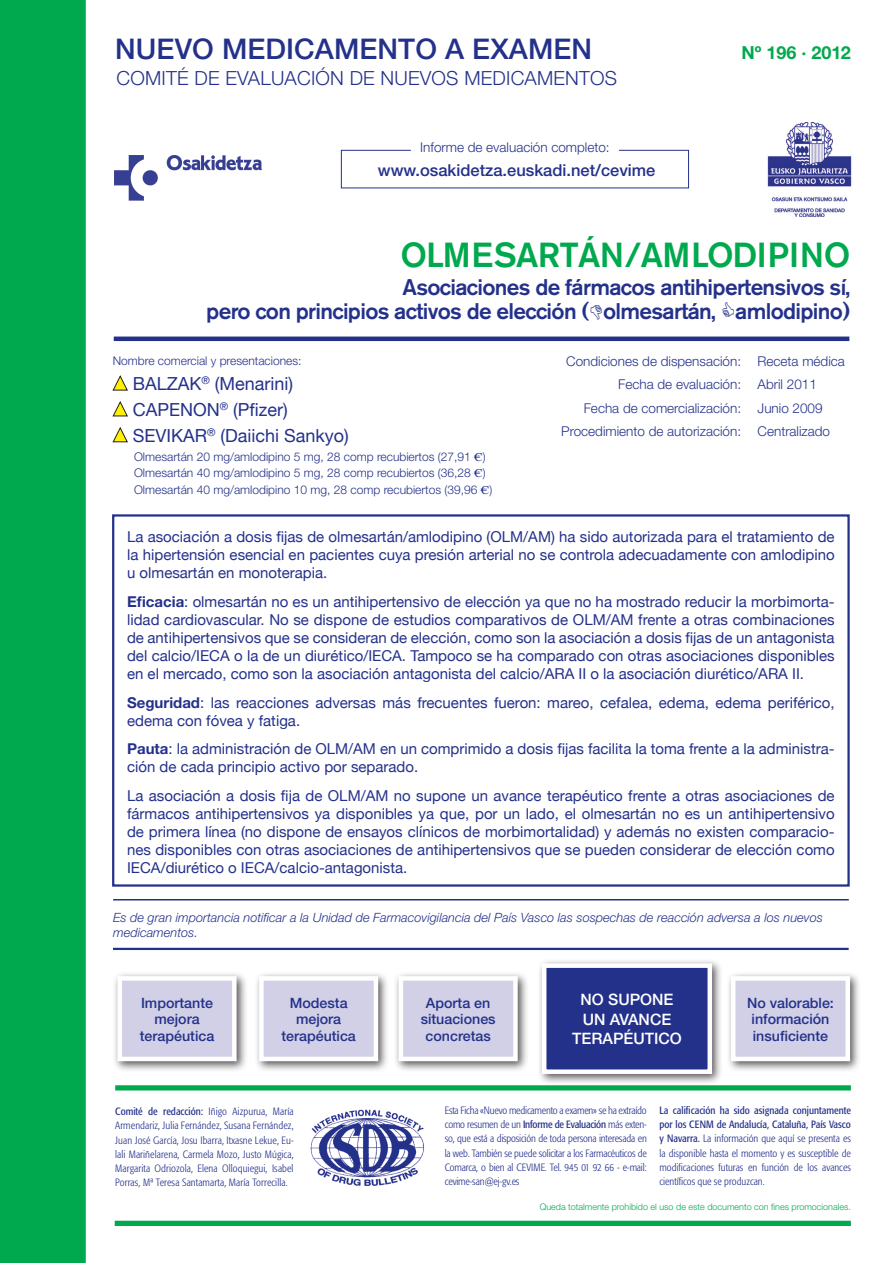
<style>
.page{position:relative;width:893px;height:1263px;background:#fff}
.page>*{position:absolute;margin:0;border:0;box-sizing:border-box;transform-origin:0 0}
.t1{font:500 34.5px "Akzidenz Grotesk BE";letter-spacing:-.02em;color:#00a94e}
.t2{font:500 28.5px "Helvetica Neue";letter-spacing:.005em;color:#24318b}
.t3{font:500 22.5px/24px "Akzidenz Grotesk BE";letter-spacing:-.03em;color:#24318b;text-align:right}
.t4{font:300 19.5px "Helvetica Neue";letter-spacing:.01em;color:#24318b}
.t5{font:18px/25.8px "Helvetica Neue";color:#24318b}
.t6{font:700 18px "Helvetica Neue";color:#00a94e}
.t7{font:500 16.5px "Helvetica Neue";color:#24318b}
.t8{font:500 15.75px/19.5px "Helvetica Neue";color:#fff;text-align:center}
.t9{font:15px/18px "Helvetica Neue";color:#24318b;text-align:justify}
.t10{font:500 14.25px/16.5px "Helvetica Neue";color:#24318b;text-align:center}
.t11{font:300 13.5px "Helvetica Neue";color:#24318b}
.t12{font:italic 300 12.75px/15.3px "Helvetica Neue";color:#24318b}
.t13{font:300 12px/16.5px "Helvetica Neue";color:#24318b}
.t14{font:300 condensed 10.5px/14.2px "Formata";color:#24318b;text-align:justify}
.t15{font:300 9px "Helvetica Neue";color:#00a94e}
.s1{font-family:"Times";font-weight:400}
.s2{font-weight:700}
.s3{font-weight:400}
</style>
<div class="page">
<div style="left:0;top:0;width:86px;height:1263px;background:#00a94e"></div>
<img style="left:115px;top:155px;width:146px;height:46px">
<img style="left:767px;top:123px;width:85px;height:93px">
<hr style="left:114px;top:337px;width:735px;height:4px;background:#24318b">
<div style="left:115px;top:1221px;width:736px;height:5px;background:#00a94e"></div>
<div style="left:115px;top:1085px;width:736px;height:5px;background:#00a94e"></div>
<hr style="left:113px;top:899px;width:736px;height:1px;background:#24318b">
<div style="left:112px;top:514px;width:738px;height:373px;border:2px solid #24318b"></div>
<div style="left:341px;top:150px;width:348px;height:38px;background:#fff;border:1px solid #24318b"></div>
<div style="left:412px;top:141px;width:206px;height:15px;background:#fff"></div>
<img style="left:310px;top:1109px;width:114px;height:77px">
<hr style="left:113px;top:948px;width:736px;height:2px;background:#24318b">
<div style="left:112px;top:971px;width:136px;height:101px;background:#231f20;opacity:.75"></div>
<div style="left:120px;top:978px;width:114px;height:81px;background:#d1d0e6"></div>
<div style="left:118px;top:976px;width:119px;height:85px;border:4px solid #fff"></div>
<div style="left:254px;top:971px;width:135px;height:101px;background:#231f20;opacity:.75"></div>
<div style="left:261px;top:978px;width:115px;height:81px;background:#d1d0e6"></div>
<div style="left:259px;top:976px;width:119px;height:85px;border:4px solid #fff"></div>
<div style="left:393px;top:971px;width:136px;height:101px;background:#231f20;opacity:.75"></div>
<div style="left:401px;top:978px;width:114px;height:81px;background:#d1d0e6"></div>
<div style="left:399px;top:976px;width:119px;height:85px;border:4px solid #fff"></div>
<div style="left:726px;top:971px;width:135px;height:101px;background:#231f20;opacity:.75"></div>
<div style="left:733px;top:978px;width:115px;height:81px;background:#d1d0e6"></div>
<div style="left:731px;top:976px;width:119px;height:85px;border:4px solid #fff"></div>
<div style="left:537px;top:958px;width:186px;height:127px;background:#231f20;opacity:.75"></div>
<div style="left:544px;top:966px;width:166px;height:106px;background:#24318b"></div>
<div style="left:542px;top:963px;width:170px;height:111px;border:4px solid #fff"></div>
<svg style="left:112px;top:375px;width:16px;height:16px"></svg>
<svg style="left:112px;top:401px;width:16px;height:16px"></svg>
<svg style="left:112px;top:427px;width:16px;height:16px"></svg>
<h2 class="t2" style="left:115px;top:32px;width:478px">NUEVO MEDICAMENTO A EXAMEN</h2>
<h3 class="t4" style="left:117px;top:66px;width:502px">COMITÉ DE EVALUACIÓN DE NUEVOS MEDICAMENTOS</h3>
<p class="t11" style="left:420px;top:139px;width:191px">Informe de evaluación completo:</p>
<p class="t7" style="left:378px;top:160px;width:279px">www.osakidetza.euskadi.net/cevime</p>
<p class="t6" style="left:741px;top:41px;width:111px">Nº 196 · 2012</p>
<h1 class="t1" style="left:400px;top:234px;width:451px">OLMESARTÁN/AMLODIPINO</h1>
<h3 class="t3" style="left:206px;top:275px;width:645px">Asociaciones de fármacos antihipertensivos sí,<br>pero con principios activos de elección ( olmesartán, amlodipino)</h3>
<p class="t13" style="left:113px;top:352px;width:190px">Nombre comercial y presentaciones:</p>
<p class="t5" style="left:133px;top:370px;width:218px">BALZAK<sup>®</sup> (Menarini)<br>CAPENON<sup>®</sup> (Pfizer)<br>SEVIKAR<sup>®</sup> (Daiichi Sankyo)</p>
<p class="t13" style="left:134px;top:448px;width:360px">Olmesartán 20 mg/amlodipino 5 mg, 28 comp recubiertos (27,91 <span class="s1">€</span>)<br>Olmesartán 40 mg/amlodipino 5 mg, 28 comp recubiertos (36,28 <span class="s1">€</span>)<br>Olmesartán 40 mg/amlodipino 10 mg, 28 comp recubiertos (39,96 <span class="s1">€</span>)</p>
<p class="t11" style="left:566px;top:353px;width:280px">Condiciones de dispensación: Receta médica</p>
<p class="t11" style="left:618px;top:376px;width:200px">Fecha de evaluación: Abril 2011</p>
<p class="t11" style="left:584px;top:400px;width:240px">Fecha de comercialización: Junio 2009</p>
<p class="t11" style="left:561px;top:423px;width:270px">Procedimiento de autorización: Centralizado</p>
<p class="t9" style="left:127px;top:527px;width:709px">La asociación a dosis fijas de olmesartán/amlodipino (OLM/AM) ha sido autorizada para el tratamiento de la hipertensión esencial en pacientes cuya presión arterial no se controla adecuadamente con amlodipino u olmesartán en monoterapia.</p>
<p class="t9" style="left:127px;top:592px;width:709px"><span class="s2">Eficacia</span>: olmesartán no es un antihipertensivo de elección ya que no ha mostrado reducir la morbimorta&shy;lidad cardiovascular. No se dispone de estudios comparativos de OLM/AM frente a otras combinaciones de antihipertensivos que se consideran de elección, como son la asociación a dosis fijas de un antagonista del calcio/IECA o la de un diurético/IECA. Tampoco se ha comparado con otras asociaciones disponibles en el mercado, como son la asociación antagonista del calcio/ARA II o la asociación diurético/ARA II.</p>
<p class="t9" style="left:127px;top:692px;width:709px"><span class="s2">Seguridad</span>: las reacciones adversas más frecuentes fueron: mareo, cefalea, edema, edema periférico, edema con fóvea y fatiga.</p>
<p class="t9" style="left:127px;top:739px;width:709px"><span class="s2">Pauta</span>: la administración de OLM/AM en un comprimido a dosis fijas facilita la toma frente a la administra&shy;ción de cada principio activo por separado.</p>
<p class="t9" style="left:127px;top:785px;width:709px">La asociación a dosis fija de OLM/AM no supone un avance terapéutico frente a otras asociaciones de fármacos antihipertensivos ya disponibles ya que, por un lado, el olmesartán no es un antihipertensivo de primera línea (no dispone de ensayos clínicos de morbimortalidad) y además no existen comparacio&shy;nes disponibles con otras asociaciones de antihipertensivos que se pueden considerar de elección como IECA/diurético o IECA/calcio-antagonista.</p>
<p class="t12" style="left:113px;top:909px;width:711px">Es de gran importancia notificar a la Unidad de Farmacovigilancia del País Vasco las sospechas de reacción adversa a los nuevos medicamentos.</p>
<p class="t8" style="left:572px;top:990px;width:111px">NO SUPONE<br>UN AVANCE<br>TERAPÉUTICO</p>
<p class="t10" style="left:140px;top:994px;width:76px">Importante mejora terapéutica</p>
<p class="t10" style="left:281px;top:994px;width:76px">Modesta mejora terapéutica</p>
<p class="t10" style="left:421px;top:994px;width:76px">Aporta en situaciones concretas</p>
<p class="t10" style="left:747px;top:994px;width:88px">No valorable: información insuficiente</p>
<p class="t14" style="left:115px;top:1104px;width:180px"><span class="s3">Comité de redacción:</span> Iñigo Aizpurua, María Armendariz, Julia Fernández, Susana Fernández, Juan José García, Josu Ibarra, Itxasne Lekue, Eu&shy;lali Mariñelarena, Carmela Mozo, Justo Múgica, Margarita Odriozola, Elena Olloquiegui, Isabel Porras, Mª Teresa Santamarta, María Torrecilla.</p>
<p class="t14" style="left:445px;top:1103px;width:204px">Esta Ficha «Nuevo medicamento a examen» se ha extraído como resumen de un <span class="s3">Informe de Evaluación</span> más exten&shy;so, que está a disposición de toda persona interesada en la web. También se puede solicitar a los Farmacéuticos de Comarca, o bien al CEVIME. Tel. 945 01 92 66 - e-mail: cevime-san@ej-gv.es</p>
<p class="t14" style="left:659px;top:1103px;width:193px"><span class="s3">La calificación ha sido asignada conjuntamente por los CENM de Andalucía, Cataluña, País Vasco y Navarra.</span> La información que aquí se presenta es la disponible hasta el momento y es susceptible de modificaciones futuras en función de los avances científicos que se produzcan.</p>
<p class="t15" style="left:540px;top:1202px;width:313px">Queda totalmente prohibido el uso de este documento con fines promocionales.</p>
</div>
